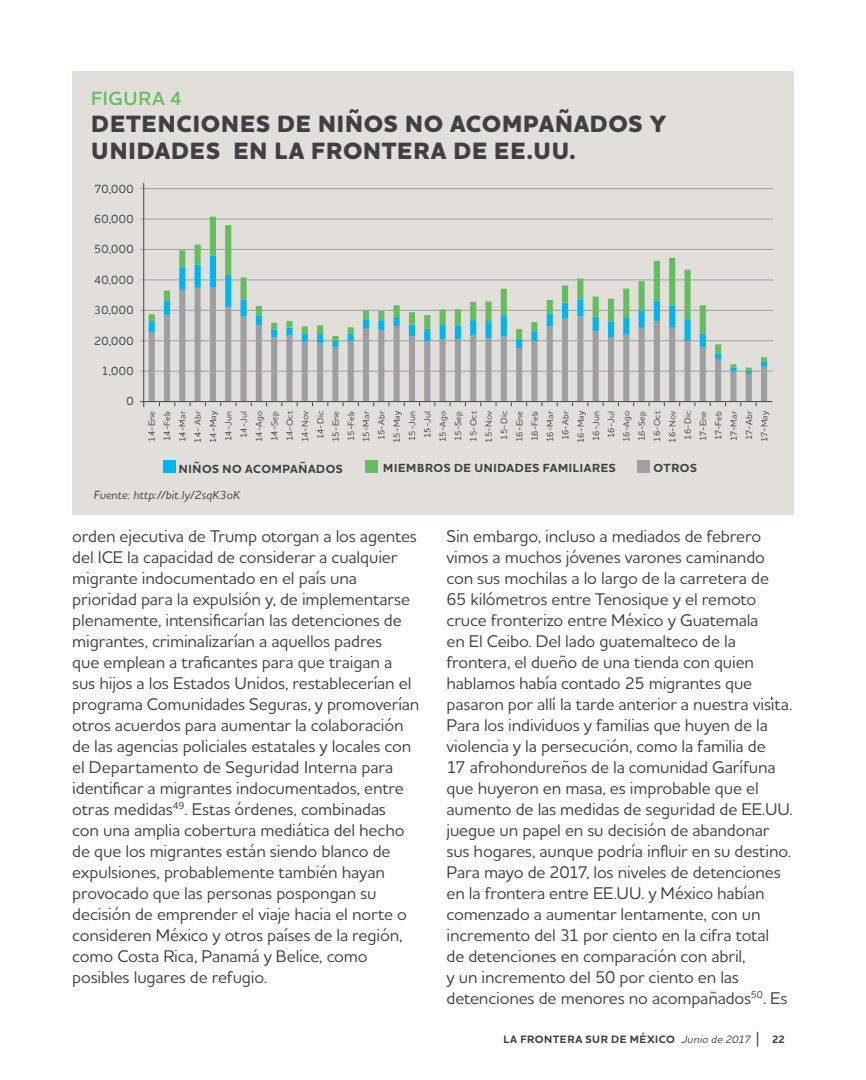
<style>
.page{position:relative;width:866px;height:1080px;background:#fff}
.page>*{position:absolute;margin:0;border:0;box-sizing:border-box;transform-origin:0 0}
.t1{font:800 24px/27px "Houschka Alt Pro";letter-spacing:.035em;color:#404042}
.t2{font:600 19.5px "Houschka Alt Pro";letter-spacing:.035em;color:#64bd5f}
.t3{font:500 17.25px/21px "Houschka Alt Pro";letter-spacing:-.01em;color:#404042}
.t4{font:700 12px "Houschka Alt Pro";letter-spacing:.05em;color:#404042}
.t5{font:500 12px "Houschka Alt Pro";letter-spacing:.035em;color:#404042}
.t6{font:italic 500 12px "Houschka Alt Pro";letter-spacing:.015em;color:#404042}
.t7{font:700 10.95px "Houschka Alt Pro";letter-spacing:.05em;color:#404042}
.t8{font:500 9px/15.3px "Houschka Alt Pro";letter-spacing:.025em;color:#404042;text-align:center}
.s1{font-weight:500;font-style:italic}
.s2{font-weight:500;font-size:16.35px}
</style>
<div class="page">
<div style="left:72px;top:72px;width:722px;height:443px;background:#e2dfdb"></div>
<hr style="left:140px;top:188px;width:633px;height:1px;background:#9d9fa1">
<hr style="left:140px;top:249px;width:633px;height:1px;background:#9d9fa1">
<hr style="left:140px;top:310px;width:633px;height:1px;background:#9d9fa1">
<hr style="left:140px;top:219px;width:633px;height:1px;background:#9d9fa1">
<hr style="left:140px;top:280px;width:633px;height:1px;background:#9d9fa1">
<hr style="left:140px;top:340px;width:633px;height:1px;background:#9d9fa1">
<hr style="left:140px;top:371px;width:633px;height:1px;background:#9d9fa1">
<hr style="left:143px;top:183px;width:1px;height:224px;background:#404042">
<div style="left:637px;top:460px;width:13px;height:13px;background:#9d9fa1"></div>
<div style="left:164px;top:460px;width:12px;height:13px;background:#00b5ef"></div>
<div style="left:365px;top:460px;width:12px;height:13px;background:#64bd5f"></div>
<svg style="left:148px;top:374px;width:618px;height:27px"></svg>
<svg style="left:148px;top:371px;width:618px;height:3px"></svg>
<svg style="left:148px;top:217px;width:618px;height:154px"></svg>
<hr style="left:140px;top:401px;width:632px;height:1px;background:#404042">
<p class="t2" style="left:91px;top:90px;width:92px">FIGURA 4</p>
<h1 class="t1" style="left:91px;top:110px;width:576px">DETENCIONES DE NIÑOS NO ACOMPAÑADOS Y<br>UNIDADES EN LA FRONTERA DE EE.UU.</h1>
<p class="t5" style="left:94px;top:181px;width:41px">70,000</p>
<p class="t5" style="left:94px;top:211px;width:41px">60,000</p>
<p class="t5" style="left:94px;top:242px;width:41px">50,000</p>
<p class="t5" style="left:94px;top:272px;width:41px">40,000</p>
<p class="t5" style="left:94px;top:303px;width:41px">30,000</p>
<p class="t5" style="left:94px;top:333px;width:41px">20,000</p>
<p class="t5" style="left:101px;top:363px;width:34px">1,000</p>
<p class="t5" style="left:126px;top:394px;width:9px">0</p>
<p class="t8" style="left:144px;top:443px;width:33px;rotate:-90deg">14-Ene<br>14-Feb<br>14-Mar<br>14- Abr<br>14-May<br>14-Jun<br>14-Jul<br>14-Ago<br>14-Sep<br>14-Oct<br>14-Nov<br>14-Dic<br>15-Ene<br>15-Feb<br>15-Mar<br>15-Abr<br>15-May<br>15-Jun<br>15-Jul<br>15-Ago<br>15-Sep<br>15-Oct<br>15-Nov<br>15-Dic<br>16-Ene<br>16-Feb<br>16-Mar<br>16-Abr<br>16-May<br>16-Jun<br>16-Jul<br>16-Ago<br>16-Sep<br>16-Oct<br>16-Nov<br>16-Dic<br>17-Ene<br>17-Feb<br>17-Mar<br>17-Abr<br>17-May</p>
<p class="t4" style="left:179px;top:461px;width:165px">NIÑOS NO ACOMPAÑADOS</p>
<p class="t4" style="left:383px;top:461px;width:234px">MIEMBROS DE UNIDADES FAMILIARES</p>
<p class="t4" style="left:653px;top:461px;width:45px">OTROS</p>
<p class="t6" style="left:94px;top:490px;width:148px">Fuente: http://bit.ly/2sqK3oK</p>
<p class="t3" style="left:72px;top:525px;width:348px">orden ejecutiva de Trump otorgan a los agentes del ICE la capacidad de considerar a cualquier migrante indocumentado en el país una prioridad para la expulsión y, de implementarse plenamente, intensificarían las detenciones de migrantes, criminalizarían a aquellos padres<br>que emplean a traficantes para que traigan a sus hijos a los Estados Unidos, restablecerían el programa Comunidades Seguras, y promoverían otros acuerdos para aumentar la colaboración de las agencias policiales estatales y locales con el Departamento de Seguridad Interna para identificar a migrantes indocumentados, entre otras medidas<sup>49</sup>. Estas órdenes, combinadas<br>con una amplia cobertura mediática del hecho de que los migrantes están siendo blanco de expulsiones, probablemente también hayan provocado que las personas pospongan su decisión de emprender el viaje hacia el norte o consideren México y otros países de la región, como Costa Rica, Panamá y Belice, como posibles lugares de refugio.</p>
<p class="t3" style="left:446px;top:525px;width:347px">Sin embargo, incluso a mediados de febrero vimos a muchos jóvenes varones caminando con sus mochilas a lo largo de la carretera de 65 kilómetros entre Tenosique y el remoto cruce fronterizo entre México y Guatemala<br>en El Ceibo. Del lado guatemalteco de la frontera, el dueño de una tienda con quien hablamos había contado 25 migrantes que pasaron por allí la tarde anterior a nuestra visita.<br>Para los individuos y familias que huyen de la violencia y la persecución, como la familia de<br>17 afrohondureños de la comunidad Garífuna que huyeron en masa, es improbable que el aumento de las medidas de seguridad de EE.UU. juegue un papel en su decisión de abandonar sus hogares, aunque podría influir en su destino.<br>Para mayo de 2017, los niveles de detenciones en la frontera entre EE.UU. y México habían comenzado a aumentar lentamente, con un incremento del 31 por ciento en la cifra total<br>de detenciones en comparación con abril,<br>y un incremento del 50 por ciento en las detenciones de menores no acompañados<sup>50</sup>. Es</p>
<p class="t7" style="left:503px;top:1033px;width:283px">LA FRONTERA SUR DE MÉXICO <span class="s1">Junio de 2017</span> <span class="s2">|</span> 22</p>
</div>
